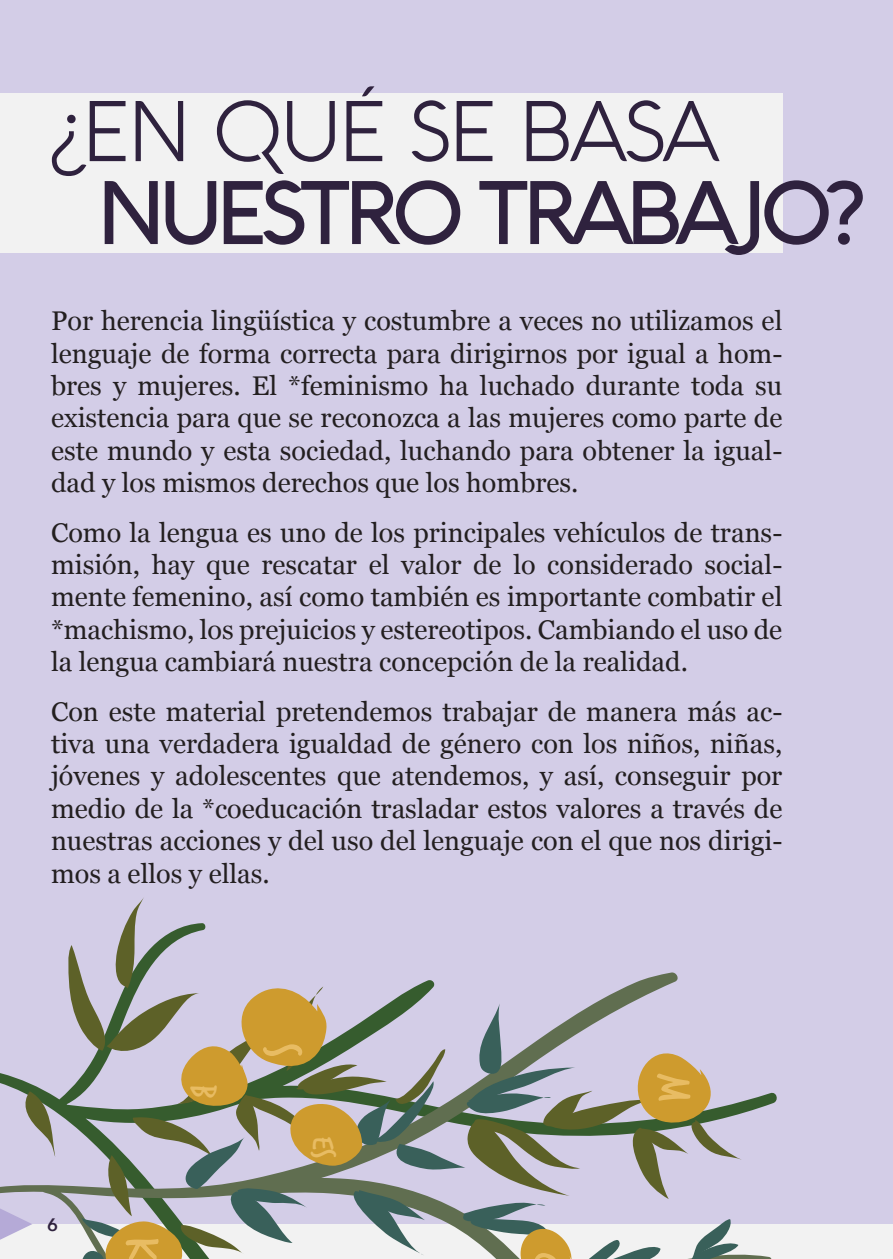
<style>
.page{position:relative;width:893px;height:1259px;background:#d3cde7}
.page>*{position:absolute;margin:0;border:0;box-sizing:border-box;transform-origin:0 0}
.t1{font:500 87.9px "Aquawax";letter-spacing:-.075em;color:#2f223e}
.t2{font:300 84px "Aquawax";letter-spacing:-.02em;color:#2f223e}
.t3{font:52.8px "Trash Hand";color:#e8bc63;scale:1.16 1}
.t4{font:51.9px "Trash Hand";color:#e8bc63}
.t5{font:33.9px "Trash Hand";color:#e8bc63}
.Estilo_de_párrafo_1{font:27px/32.4px "Georgia";color:#231f20;text-align:justify}
.t6{font:600 18px "Avenir Next";color:#2f223e}
</style>
<div class="page">
<div style="left:0;top:1224px;width:893px;height:35px;background:#f2f2f2"></div>
<div style="left:0;top:94px;width:782px;height:159px;background:#f2f2f2"></div>
<svg style="left:0;top:1073px;width:773px;height:186px"></svg>
<svg style="left:22px;top:1091px;width:33px;height:66px"></svg>
<svg style="left:67px;top:897px;width:675px;height:362px"></svg>
<p class="t2" style="left:51px;top:82px;width:669px">¿EN QUÉ SE BASA</p>
<p class="t1" style="left:97px;top:161px;width:769px">NUESTRO TRABAJO?</p>
<p class="Estilo_de_párrafo_1" style="left:51px;top:303px;width:733px">Por herencia lingüística y costumbre a veces no utilizamos el lenguaje de forma correcta para dirigirnos por igual a hom&shy;bres y mujeres. El *feminismo ha luchado durante toda su existencia para que se reconozca a las mujeres como parte de este mundo y esta sociedad, luchando para obtener la igual&shy;dad y los mismos derechos que los hombres.</p>
<p class="Estilo_de_párrafo_1" style="left:51px;top:515px;width:733px">Como la lengua es uno de los principales vehículos de trans&shy;misión, hay que rescatar el valor de lo considerado social&shy;mente femenino, así como también es importante combatir el *machismo, los prejuicios y estereotipos. Cambiando el uso de la lengua cambiará nuestra concepción de la realidad.</p>
<p class="Estilo_de_párrafo_1" style="left:51px;top:694px;width:733px">Con este material pretendemos trabajar de manera más ac&shy;tiva una verdadera igualdad de género con los niños, niñas, jóvenes y adolescentes que atendemos, y así, conseguir por medio de la *coeducación trasladar estos valores a través de nuestras acciones y del uso del lenguaje con el que nos dirigi&shy;mos a ellos y ellas.</p>
<p class="t6" style="left:47px;top:1209px;width:12px">6</p>
<p class="t5" style="left:221px;top:1084px;width:15px;rotate:90deg">b</p>
<h3 class="t3" style="left:169px;top:1237px;width:21px;rotate:90deg">k</h3>
<h3 class="t4" style="left:308px;top:1043px;width:16px;rotate:90deg">S</h3>
<p class="t5" style="left:340px;top:1137px;width:23px;rotate:90deg">es</p>
<h3 class="t4" style="left:700px;top:1073px;width:30px;rotate:90deg">M</h3>
</div>
